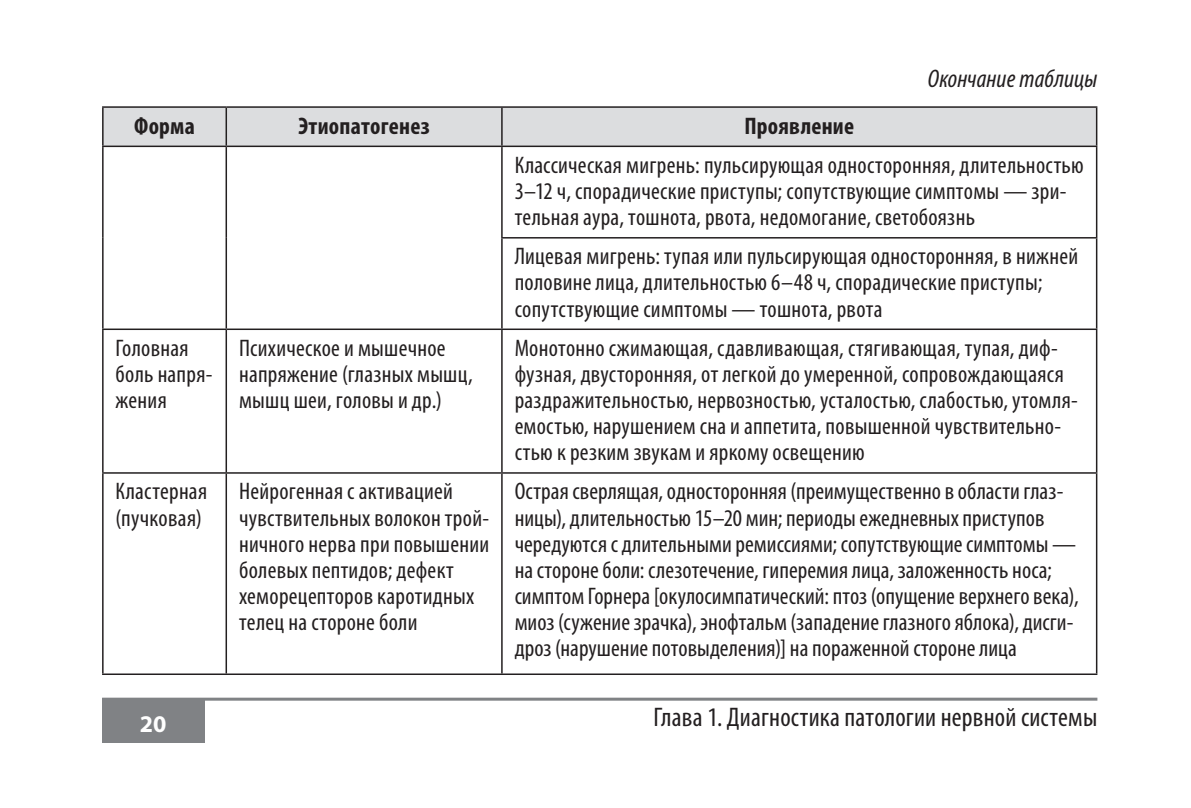
<style>
.page{position:relative;width:1191px;height:808px;background:#fff}
.page>*{position:absolute;margin:0;border:0;box-sizing:border-box;transform-origin:0 0}
.t1{font:condensed 27px "Myriad Pro";letter-spacing:.005em;color:#231f20}
.t2{font:italic condensed 25.5px "Myriad Pro";color:#231f20}
.t3{font:condensed 24px/26.1px "Myriad Pro";letter-spacing:.01em;color:#231f20}
.t4{font:700 condensed 24px "Myriad Pro";letter-spacing:.01em;color:#231f20}
.t5{font:700 24px "Myriad Pro";color:#fff}
</style>
<div class="page">
<hr style="left:102px;top:698px;width:995px;height:3px;background:#808285">
<div style="left:102px;top:698px;width:102px;height:44px;background:#808285"></div>
<div style="left:104px;top:108px;width:992px;height:38px;background:#dcdddf"></div>
<hr style="left:225px;top:108px;width:2px;height:38px;background:#231f20">
<hr style="left:501px;top:108px;width:1px;height:38px;background:#231f20">
<hr style="left:225px;top:330px;width:2px;height:142px;background:#231f20">
<hr style="left:501px;top:330px;width:1px;height:142px;background:#231f20">
<hr style="left:102px;top:472px;width:400px;height:2px;background:#231f20">
<hr style="left:225px;top:474px;width:2px;height:199px;background:#231f20">
<hr style="left:502px;top:472px;width:595px;height:2px;background:#231f20">
<hr style="left:501px;top:474px;width:1px;height:199px;background:#231f20">
<hr style="left:102px;top:106px;width:124px;height:2px;background:#231f20">
<hr style="left:102px;top:108px;width:2px;height:38px;background:#231f20">
<hr style="left:226px;top:106px;width:871px;height:2px;background:#231f20">
<hr style="left:1096px;top:108px;width:1px;height:38px;background:#231f20">
<hr style="left:102px;top:330px;width:2px;height:142px;background:#231f20">
<hr style="left:1096px;top:330px;width:1px;height:142px;background:#231f20">
<hr style="left:102px;top:474px;width:2px;height:199px;background:#231f20">
<hr style="left:1096px;top:474px;width:1px;height:199px;background:#231f20">
<hr style="left:102px;top:673px;width:995px;height:2px;background:#231f20">
<hr style="left:502px;top:146px;width:595px;height:1px;background:#231f20">
<hr style="left:1096px;top:147px;width:1px;height:90px;background:#231f20">
<hr style="left:501px;top:237px;width:596px;height:2px;background:#231f20">
<hr style="left:1096px;top:239px;width:1px;height:89px;background:#231f20">
<hr style="left:502px;top:328px;width:595px;height:2px;background:#231f20">
<hr style="left:226px;top:146px;width:276px;height:1px;background:#231f20">
<hr style="left:501px;top:147px;width:1px;height:90px;background:#231f20">
<hr style="left:501px;top:239px;width:1px;height:89px;background:#231f20">
<hr style="left:226px;top:328px;width:276px;height:2px;background:#231f20">
<hr style="left:102px;top:146px;width:124px;height:1px;background:#231f20">
<hr style="left:102px;top:147px;width:2px;height:91px;background:#231f20">
<hr style="left:225px;top:147px;width:2px;height:91px;background:#231f20">
<hr style="left:102px;top:238px;width:2px;height:90px;background:#231f20">
<hr style="left:225px;top:238px;width:2px;height:90px;background:#231f20">
<hr style="left:102px;top:328px;width:124px;height:2px;background:#231f20">
<p class="t2" style="left:928px;top:70px;width:171px">Окончание таблицы</p>
<p class="t4" style="left:134px;top:117px;width:62px">Форма</p>
<p class="t4" style="left:298px;top:117px;width:133px">Этиопатогенез</p>
<p class="t4" style="left:744px;top:117px;width:111px">Проявление</p>
<p class="t3" style="left:514px;top:154px;width:570px">Классическая мигрень: пульсирующая односторонняя, длительностью<br>3–12 ч, спорадические приступы; сопутствующие симптомы — зри&shy;тельная аура, тошнота, рвота, недомогание, светобоязнь</p>
<p class="t3" style="left:514px;top:245px;width:565px">Лицевая мигрень: тупая или пульсирующая односторонняя, в нижней половине лица, длительностью 6–48 ч, спорадические приступы; сопутствующие симптомы — тошнота, рвота</p>
<p class="t3" style="left:116px;top:337px;width:98px">Головная боль напря&shy;жения</p>
<p class="t3" style="left:239px;top:337px;width:235px">Психическое и мышечное напряжение (глазных мышц, мышц шеи, головы и др.)</p>
<p class="t3" style="left:514px;top:337px;width:565px">Монотонно сжимающая, сдавливающая, стягивающая, тупая, диф&shy;фузная, двусторонняя, от легкой до умеренной, сопровождающаяся раздражительностью, нервозностью, усталостью, слабостью, утомля&shy;емостью, нарушением сна и аппетита, повышенной чувствительно&shy;стью к резким звукам и яркому освещению</p>
<p class="t3" style="left:116px;top:481px;width:93px">Кластерная (пучковая)</p>
<p class="t3" style="left:239px;top:481px;width:251px">Нейрогенная с активацией чувствительных волокон трой&shy;ничного нерва при повышении болевых пептидов; дефект хеморецепторов каротидных телец на стороне боли</p>
<p class="t3" style="left:514px;top:481px;width:565px">Острая сверлящая, односторонняя (преимущественно в области глаз&shy;ницы), длительностью 15–20 мин; периоды ежедневных приступов чередуются с длительными ремиссиями; сопутствующие симптомы — на стороне боли: слезотечение, гиперемия лица, заложенность носа; симптом Горнера [окулосимпатический: птоз (опущение верхнего века), миоз (сужение зрачка), энофтальм (западение глазного яблока), дисги&shy;дроз (нарушение потовыделения)] на пораженной стороне лица</p>
<p class="t5" style="left:140px;top:715px;width:28px">20</p>
<p class="t1" style="left:653px;top:708px;width:445px">Глава 1. Диагностика патологии нервной системы</p>
</div>
